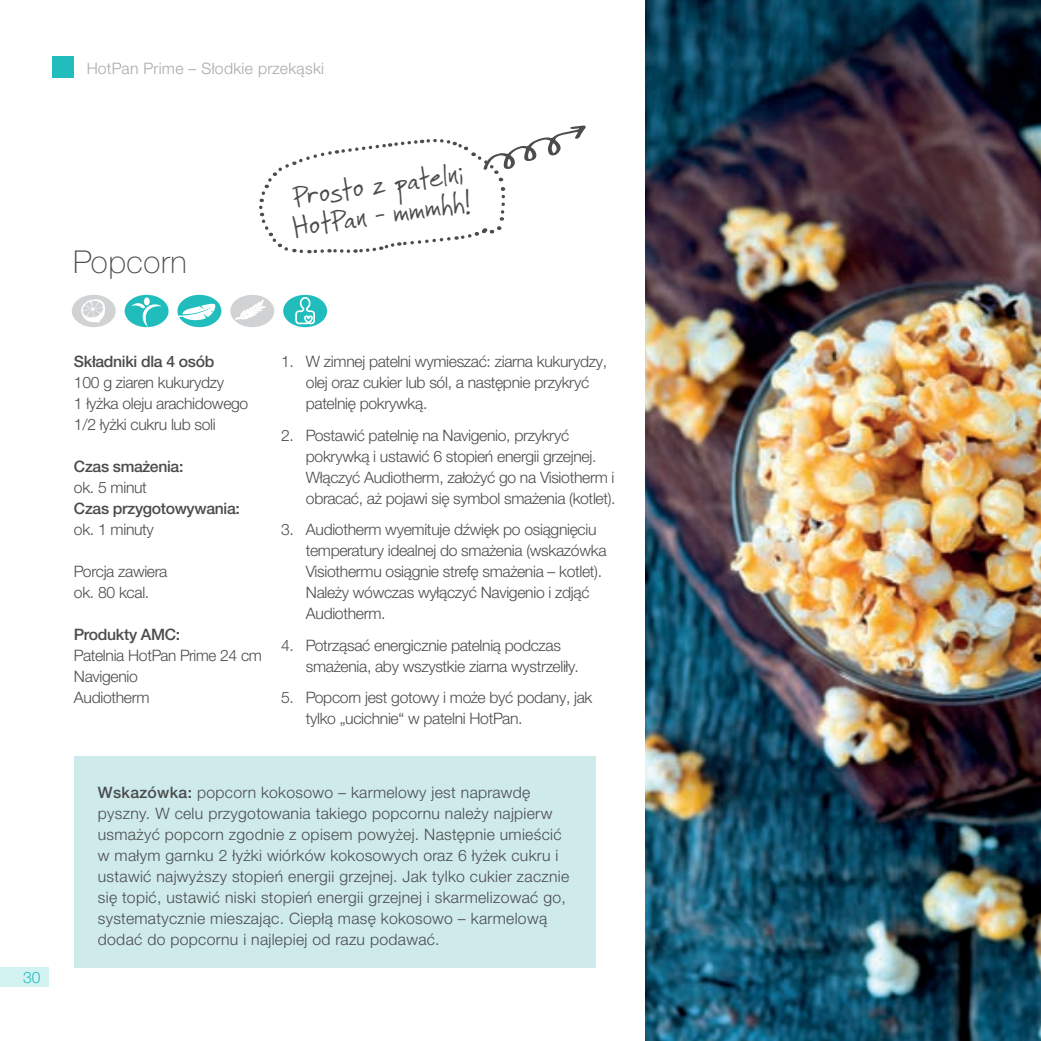
<style>
.page{position:relative;width:1041px;height:1041px;background:#fff}
.page>*{position:absolute;margin:0;border:0;box-sizing:border-box;transform-origin:0 0}
.t1{font:31.5px/29.8px "Faraco Hand";color:#4b4c4d}
.t2{font:100 31.5px "Helvetica Neue LTW1 G";letter-spacing:.02em;color:#4b4c4d}
.t3{font:300 15.75px/21px "Helvetica Neue LTW1 G";letter-spacing:-.02em;color:#4b4c4d}
.t4{font:300 15.75px/21px "Helvetica Neue LTW1 G";letter-spacing:.02em;color:#4b4c4d}
.t5{font:500 15.75px "Helvetica Neue LTW1 G";letter-spacing:-.02em;color:#4b4c4d}
.t6{font:300 15.75px "Helvetica Neue LTW1 G";letter-spacing:.02em;color:#a8a9ad}
.t7{font:300 15.75px "Helvetica Neue LTW1 G";color:#21bdbd}
.s1{font-weight:500}
</style>
<div class="page">
<div style="left:0;top:967px;width:49px;height:20px;background:#d3f2f2"></div>
<div style="left:52px;top:56px;width:22px;height:22px;background:#21bdbd"></div>
<div style="left:125px;top:295px;width:44px;height:32px;background:#21bdbd;border-radius:50%"></div>
<div style="left:144px;top:297px;width:6px;height:8px;background:#fff;border-radius:50%"></div>
<svg style="left:131px;top:302px;width:31px;height:25px"></svg>
<div style="left:230px;top:295px;width:44px;height:32px;background:#d1d2d4;border-radius:50%"></div>
<svg style="left:235px;top:299px;width:31px;height:20px"></svg>
<div style="left:283px;top:295px;width:44px;height:32px;background:#21bdbd;border-radius:50%"></div>
<svg style="left:294px;top:296px;width:22px;height:29px"></svg>
<div style="left:72px;top:295px;width:44px;height:32px;background:#d1d2d4;border-radius:50%"></div>
<svg style="left:81px;top:299px;width:24px;height:24px"></svg>
<div style="left:177px;top:295px;width:44px;height:32px;background:#21bdbd;border-radius:50%"></div>
<svg style="left:178px;top:303px;width:38px;height:18px"></svg>
<img style="left:645px;top:0;width:396px;height:1041px">
<div style="left:74px;top:756px;width:522px;height:211px;background:#ceeaeb"></div>
<svg style="left:259px;top:126px;width:327px;height:128px"></svg>
<p class="t6" style="left:86px;top:58px;width:239px">HotPan Prime – Słodkie przekąski</p>
<p class="t7" style="left:23px;top:968px;width:19px">30</p>
<h1 class="t2" style="left:73px;top:243px;width:115px">Popcorn</h1>
<h1 class="t1" style="left:287px;top:182px;width:181px;rotate:-8deg">Prosto z patelni<br>HotPan - mmmhh!</h1>
<p class="t5" style="left:74px;top:352px;width:142px">Składniki dla 4 osób</p>
<p class="t3" style="left:74px;top:372px;width:176px">100 g ziaren kukurydzy<br>1 łyżka oleju arachidowego<br>1/2 łyżki cukru lub soli</p>
<p class="t5" style="left:74px;top:457px;width:111px">Czas smażenia:</p>
<p class="t3" style="left:74px;top:477px;width:74px">ok. 5 minut</p>
<p class="t5" style="left:74px;top:499px;width:167px">Czas przygotowywania:</p>
<p class="t3" style="left:74px;top:519px;width:81px">ok. 1 minuty</p>
<p class="t3" style="left:74px;top:561px;width:95px">Porcja zawiera ok. 80 kcal.</p>
<p class="t5" style="left:74px;top:625px;width:108px">Produkty AMC:</p>
<p class="t3" style="left:74px;top:645px;width:190px">Patelnia HotPan Prime 24 cm<br>Navigenio<br>Audiotherm</p>
<p class="t3" style="left:306px;top:351px;width:303px;text-indent:-25px">1. W zimnej patelni wymieszać: ziarna kukurydzy, olej oraz cukier lub sól, a następnie przykryć patelnię pokrywką.</p>
<p class="t3" style="left:306px;top:424px;width:311px;text-indent:-25px">2. Postawić patelnię na Navigenio, przykryć pokrywką i ustawić 6 stopień energii grzejnej.<br>Włączyć Audiotherm, założyć go na Visiotherm i obracać, aż pojawi się symbol smażenia (kotlet).</p>
<p class="t3" style="left:306px;top:519px;width:302px;text-indent:-25px">3. Audiotherm wyemituje dźwięk po osiągnięciu temperatury idealnej do smażenia (wskazówka Visiothermu osiągnie strefę smażenia – kotlet).<br>Należy wówczas wyłączyć Navigenio i zdjąć Audiotherm.</p>
<p class="t3" style="left:306px;top:634px;width:274px;text-indent:-25px">4. Potrząsać energicznie patelnią podczas smażenia, aby wszystkie ziarna wystrzeliły.</p>
<p class="t3" style="left:306px;top:687px;width:288px;text-indent:-25px">5. Popcorn jest gotowy i może być podany, jak tylko „ucichnie“ w patelni HotPan.</p>
<p class="t4" style="left:98px;top:781px;width:473px"><span class="s1">Wskazówka:</span> popcorn kokosowo – karmelowy jest naprawdę pyszny. W celu przygotowania takiego popcornu należy najpierw usmażyć popcorn zgodnie z opisem powyżej. Następnie umieścić w małym garnku 2 łyżki wiórków kokosowych oraz 6 łyżek cukru i ustawić najwyższy stopień energii grzejnej. Jak tylko cukier zacznie się topić, ustawić niski stopień energii grzejnej i skarmelizować go, systematycznie mieszając. Ciepłą masę kokosowo – karmelową dodać do popcornu i najlepiej od razu podawać.</p>
</div>
